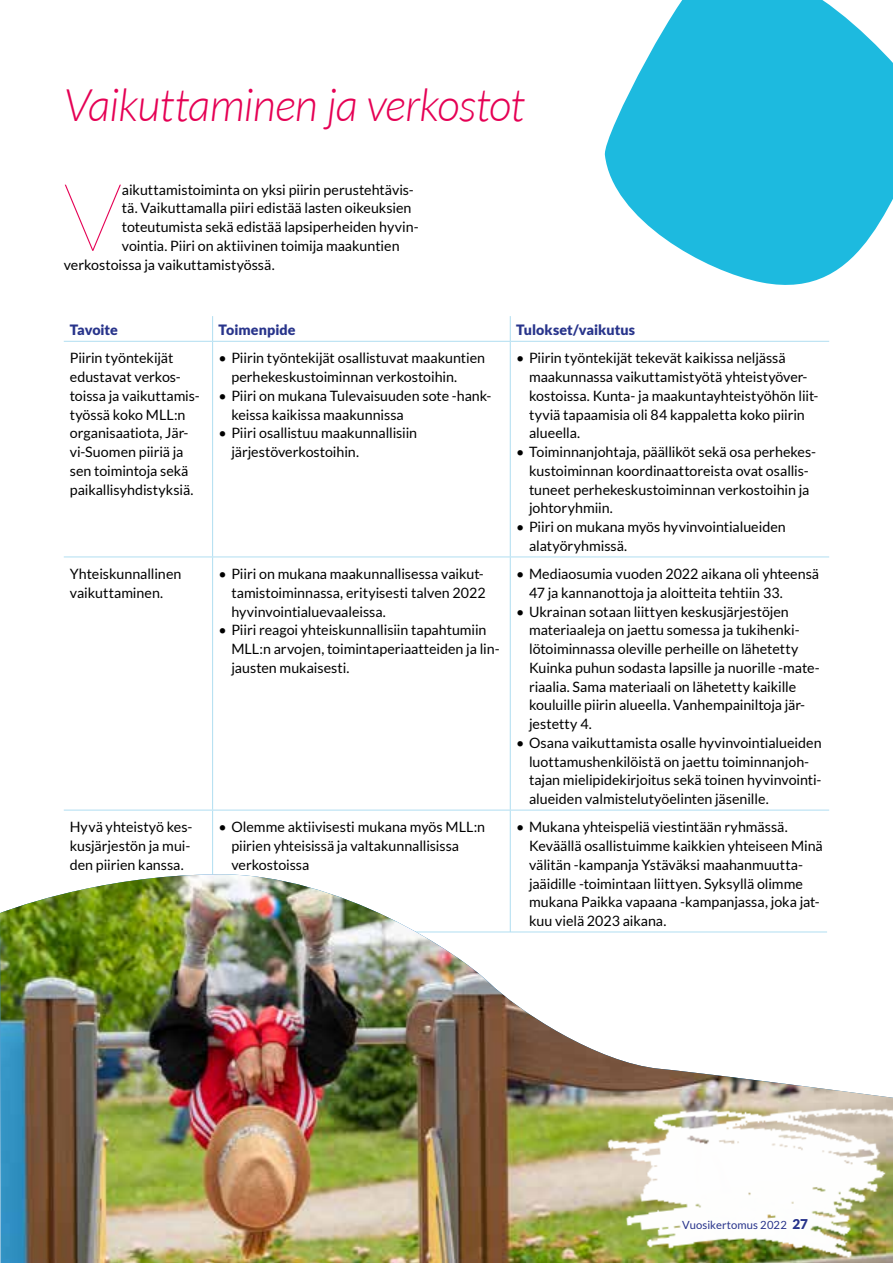
<style>
.page{position:relative;width:893px;height:1263px;background:#fff}
.page>*{position:absolute;margin:0;border:0;box-sizing:border-box;transform-origin:0 0}
.t1{font:100 94.65px "Lato";color:#e50054}
.t2{font:italic 300 45px "Lato";letter-spacing:-.02em;color:#e50054}
.t3{font:14.25px/18.8px "Lato";color:#000}
.t4{font:900 14.25px "Lato";color:#28348b}
.t5{font:11.25px "Lato";letter-spacing:.01em;color:#28348b}
.s1{font-weight:900;font-size:13.5px}
</style>
<div class="page">
<svg style="left:212px;top:316px;width:1px;height:25px"></svg>
<svg style="left:510px;top:316px;width:1px;height:25px"></svg>
<hr style="left:64px;top:341px;width:149px;height:1px;background:#b0def1">
<hr style="left:213px;top:341px;width:297px;height:1px;background:#b0def1">
<hr style="left:212px;top:342px;width:1px;height:215px;background:#b0def1">
<hr style="left:510px;top:341px;width:319px;height:1px;background:#b0def1">
<hr style="left:510px;top:342px;width:1px;height:215px;background:#b0def1">
<hr style="left:64px;top:557px;width:149px;height:1px;background:#b0def1">
<hr style="left:213px;top:557px;width:297px;height:1px;background:#b0def1">
<hr style="left:212px;top:557px;width:1px;height:253px;background:#b0def1">
<hr style="left:510px;top:557px;width:319px;height:1px;background:#b0def1">
<hr style="left:510px;top:557px;width:1px;height:253px;background:#b0def1">
<hr style="left:64px;top:810px;width:149px;height:1px;background:#b0def1">
<hr style="left:213px;top:810px;width:297px;height:1px;background:#b0def1">
<hr style="left:212px;top:810px;width:1px;height:122px;background:#b0def1">
<hr style="left:510px;top:810px;width:319px;height:1px;background:#b0def1">
<hr style="left:510px;top:810px;width:1px;height:122px;background:#b0def1">
<svg style="left:604px;top:0;width:289px;height:285px;fill:#1dbadf"></svg>
<img style="left:0;top:874px;width:827px;height:389px">
<img style="left:593px;top:1065px;width:300px;height:198px">
<h2 class="t2" style="left:64px;top:81px;width:463px">Vaikuttaminen ja verkostot</h2>
<h1 class="t1" style="left:64px;top:168px;width:60px">V</h1>
<p class="t3" style="left:122px;top:180px;width:293px">aikuttamistoiminta on yksi piirin perustehtävis-</p>
<p class="t3" style="left:122px;top:199px;width:291px">tä. Vaikuttamalla piiri edistää lasten oikeuksien</p>
<p class="t3" style="left:122px;top:218px;width:298px">toteutumista sekä edistää lapsiperheiden hyvin-</p>
<p class="t3" style="left:122px;top:236px;width:279px">vointia. Piiri on aktiivinen toimija maakuntien</p>
<p class="t3" style="left:64px;top:255px;width:212px">verkostoissa ja vaikuttamistyössä.</p>
<p class="t4" style="left:70px;top:322px;width:50px">Tavoite</p>
<p class="t4" style="left:219px;top:322px;width:78px">Toimenpide</p>
<p class="t4" style="left:516px;top:322px;width:120px">Tulokset/vaikutus</p>
<p class="t3" style="left:70px;top:349px;width:132px">Piirin työntekijät edustavat verkos&shy;toissa ja vaikuttamis&shy;työssä koko MLL:n organisaatiota, Jär&shy;vi-Suomen piiriä ja sen toimintoja sekä paikallisyhdistyksiä.</p>
<p class="t3" style="left:231px;top:349px;width:255px;text-indent:-13px">• Piirin työntekijät osallistuvat maakuntien perhekeskustoiminnan verkostoihin.</p>
<p class="t3" style="left:529px;top:349px;width:291px;text-indent:-13px">• Piirin työntekijät tekevät kaikissa neljässä maakunnassa vaikuttamistyötä yhteistyöver&shy;kostoissa. Kunta- ja maakuntayhteistyöhön liit&shy;tyviä tapaamisia oli 84 kappaletta koko piirin alueella.</p>
<p class="t3" style="left:529px;top:443px;width:289px;text-indent:-13px">• Toiminnanjohtaja, päälliköt sekä osa perhekes&shy;kustoiminnan koordinaattoreista ovat osallis&shy;tuneet perhekeskustoiminnan verkostoihin ja johtoryhmiin.</p>
<p class="t3" style="left:529px;top:518px;width:258px;text-indent:-13px">• Piiri on mukana myös hyvinvointialueiden alatyöryhmissä.</p>
<p class="t3" style="left:231px;top:386px;width:262px;text-indent:-13px">• Piiri on mukana Tulevaisuuden sote -hank&shy;keissa kaikissa maakunnissa</p>
<p class="t3" style="left:231px;top:424px;width:187px;text-indent:-13px">• Piiri osallistuu maakunnallisiin järjestöverkostoihin.</p>
<p class="t3" style="left:70px;top:564px;width:113px">Yhteiskunnallinen vaikuttaminen.</p>
<p class="t3" style="left:231px;top:564px;width:256px;text-indent:-13px">• Piiri on mukana maakunnallisessa vaikut&shy;tamistoiminnassa, erityisesti talven 2022 hyvinvointialuevaaleissa.</p>
<p class="t3" style="left:231px;top:621px;width:270px;text-indent:-13px">• Piiri reagoi yhteiskunnallisiin tapahtumiin<br>MLL:n arvojen, toimintaperiaatteiden ja lin&shy;jausten mukaisesti.</p>
<p class="t3" style="left:529px;top:564px;width:292px;text-indent:-13px">• Mediaosumia vuoden 2022 aikana oli yhteensä<br>47 ja kannanottoja ja aloitteita tehtiin 33.</p>
<p class="t3" style="left:529px;top:602px;width:292px;text-indent:-13px">• Ukrainan sotaan liittyen keskusjärjestöjen materiaaleja on jaettu somessa ja tukihenki&shy;lötoiminnassa oleville perheille on lähetetty Kuinka puhun sodasta lapsille ja nuorille -mate&shy;riaalia. Sama materiaali on lähetetty kaikille kouluille piirin alueella. Vanhempainiltoja jär&shy;jestetty 4.</p>
<p class="t3" style="left:529px;top:733px;width:294px;text-indent:-13px">• Osana vaikuttamista osalle hyvinvointialueiden luottamushenkilöistä on jaettu toiminnanjoh&shy;tajan mielipidekirjoitus sekä toinen hyvinvointi&shy;alueiden valmistelutyöelinten jäsenille.</p>
<p class="t3" style="left:70px;top:818px;width:124px">Hyvä yhteistyö kes&shy;kusjärjestön ja mui&shy;den piirien kanssa.</p>
<p class="t3" style="left:231px;top:818px;width:255px;text-indent:-13px">• Olemme aktiivisesti mukana myös MLL:n piirien yhteisissä ja valtakunnallisissa verkostoissa</p>
<p class="t3" style="left:529px;top:818px;width:295px;text-indent:-13px">• Mukana yhteispeliä viestintään ryhmässä.<br>Keväällä osallistuimme kaikkien yhteiseen Minä välitän -kampanja Ystäväksi maahanmuutta&shy;jaäidille -toimintaan liittyen. Syksyllä olimme mukana Paikka vapaana -kampanjassa, joka jat&shy;kuu vielä 2023 aikana.</p>
<p class="t5" style="left:682px;top:1218px;width:127px">Vuosikertomus 2022 <span class="s1">27</span></p>
</div>
